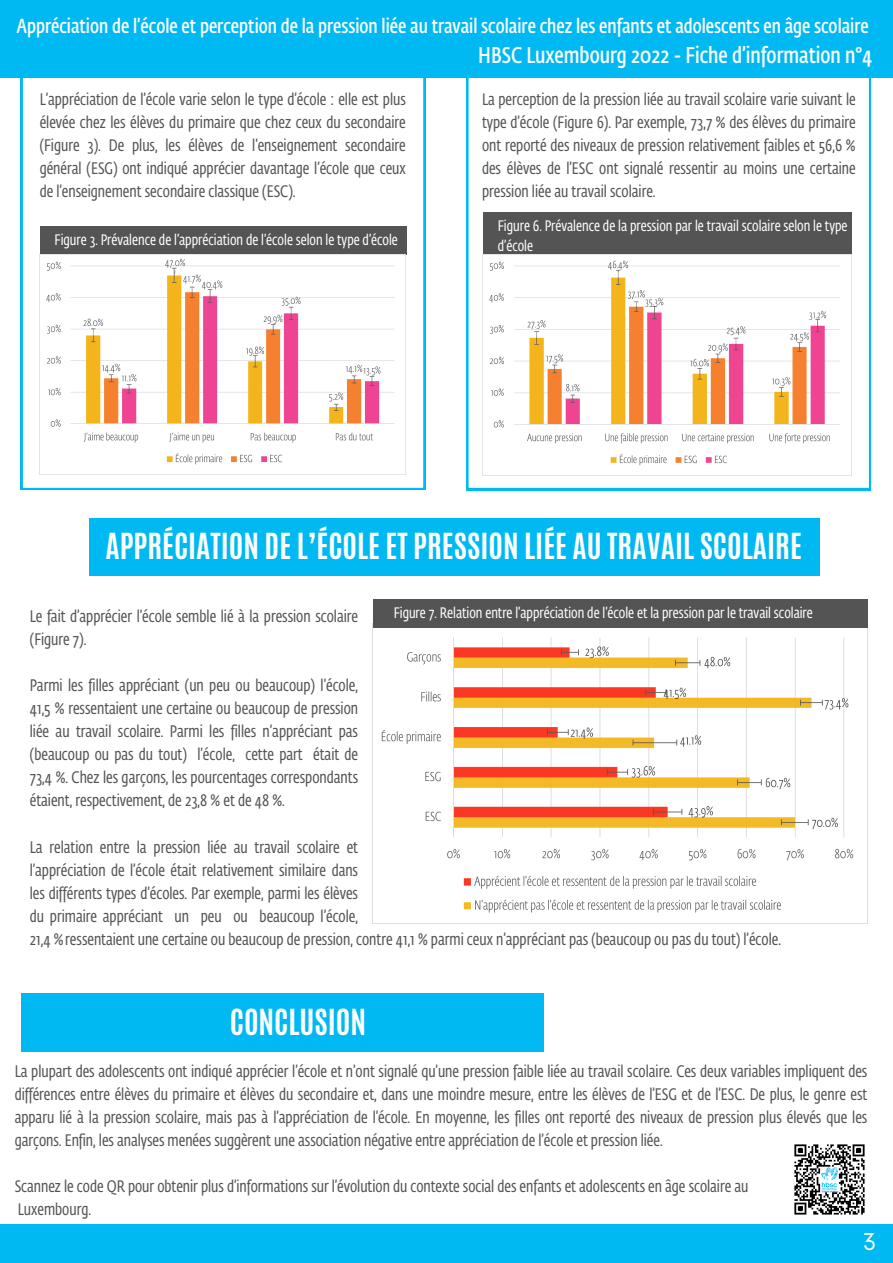
<style>
.page{position:relative;width:893px;height:1263px;background:#fff}
.page>*{position:absolute;margin:0;border:0;box-sizing:border-box;transform-origin:0 0}
.t1{font:700 30px "Antonio";color:#fdfdfd}
.t2{font:22.5px "Fedra Sans Cond Pro Demi";color:#fdfdfd}
.t3{font:22.5px "Now";color:#fdfdfd}
.t4{font:20.1px "Fedra Sans Cond Pro Demi";color:#fdfdfd}
.t5{font:16.5px/23.1px "Fedra Sans Cond Pro";color:#545454;text-align:justify}
.t6{font:15px/20.9px "Fedra Sans Cond Pro";color:#fff}
</style>
<div class="page">
<svg style="left:466px;top:78px;width:405px;height:412px"></svg>
<div style="left:89px;top:518px;width:731px;height:58px;background:#00b9f2"></div>
<svg style="left:21px;top:78px;width:404px;height:412px"></svg>
<div style="left:0;top:1224px;width:893px;height:39px;background:#00b9f2"></div>
<div style="left:21px;top:994px;width:522px;height:58px;background:#00b9f2"></div>
<div style="left:40px;top:227px;width:366px;height:28px;background:#545454"></div>
<div style="left:483px;top:212px;width:368px;height:44px;background:#545454"></div>
<img style="left:794px;top:1144px;width:71px;height:71px">
<img style="left:373px;top:637px;width:494px;height:287px">
<div style="left:373px;top:600px;width:494px;height:28px;background:#545454"></div>
<div style="left:0;top:0;width:893px;height:78px;background:#00b9f2"></div>
<img style="left:40px;top:255px;width:366px;height:219px">
<img style="left:483px;top:254px;width:368px;height:221px">
<p class="t4" style="left:17px;top:17px;width:853px">Appréciation de l’école et perception de la pression liée au travail scolaire chez les enfants et adolescents en âge scolaire</p>
<p class="t5" style="left:40px;top:89px;width:368px">L’appréciation de l’école varie selon le type d’école : elle est plus élevée chez les élèves du primaire que chez ceux du secondaire (Figure 3). De plus, les élèves de l’enseignement secondaire général (ESG) ont indiqué apprécier davantage l’école que ceux de l’enseignement secondaire classique (ESC).</p>
<p class="t6" style="left:55px;top:230px;width:345px">Figure 3. Prévalence de l’appréciation de l’école selon le type d’école</p>
<p class="t2" style="left:478px;top:46px;width:396px">HBSC Luxembourg 2022 - Fiche d’information n°4</p>
<p class="t2" style="left:553px;top:46px;width:306px">HBSC Luxembourg 2022 - Factsheet .</p>
<p class="t5" style="left:482px;top:89px;width:375px">La perception de la pression liée au travail scolaire varie suivant le type d’école (Figure 6). Par exemple, 73,7 % des élèves du primaire ont reporté des niveaux de pression relativement faibles et 56,6 % des élèves de l’ESC ont signalé ressentir au moins une certaine pression liée au travail scolaire.</p>
<p class="t6" style="left:498px;top:216px;width:351px">Figure 6. Prévalence de la pression par le travail scolaire selon le type d’école</p>
<p class="t1" style="left:105px;top:525px;width:698px">APPRÉCIATION DE L’ÉCOLE ET PRESSION LIÉE AU TRAVAIL SCOLAIRE</p>
<p class="t6" style="left:394px;top:603px;width:420px">Figure 7. Relation entre l’appréciation de l’école et la pression par le travail scolaire</p>
<p class="t5" style="left:30px;top:606px;width:330px">Le fait d’apprécier l’école semble lié à la pression scolaire (Figure 7).</p>
<p class="t5" style="left:30px;top:675px;width:330px">Parmi les filles appréciant (un peu ou beaucoup) l’école, 41,5 % ressentaient une certaine ou beaucoup de pression liée au travail scolaire. Parmi les filles n’appréciant pas (beaucoup ou pas du tout) l’école, cette part était de 73,4 %. Chez les garçons, les pourcentages correspondants étaient, respectivement, de 23,8 % et de 48 %.</p>
<p class="t5" style="left:30px;top:836px;width:753px;text-align:left">La relation entre la pression liée au travail scolaire et<br>l’appréciation de l’école était relativement similaire dans<br>les différents types d’écoles. Par exemple, parmi les élèves<br>du primaire appréciant un peu ou beaucoup l’école,<br>21,4 %ressentaient une certaine ou beaucoup de pression, contre 41,1 % parmi ceux n’appréciant pas (beaucoup ou pas du tout) l’école.</p>
<p class="t1" style="left:230px;top:1001px;width:138px">CONCLUSION</p>
<p class="t5" style="left:15px;top:1060px;width:854px">La plupart des adolescents ont indiqué apprécier l’école et n’ont signalé qu’une pression faible liée au travail scolaire. Ces deux variables impliquent des différences entre élèves du primaire et élèves du secondaire et, dans une moindre mesure, entre les élèves de l’ESG et de l’ESC. De plus, le genre est apparu lié à la pression scolaire, mais pas à l’appréciation de l’école. En moyenne, les filles ont reporté des niveaux de pression plus élevés que les garçons. Enfin, les analyses menées suggèrent une association négative entre appréciation de l’école et pression liée.</p>
<p class="t5" style="left:15px;top:1176px;width:735px">Scannez le code QR pour obtenir plus d’informations sur l’évolution du contexte social des enfants et adolescents en âge scolaire au</p>
<p class="t5" style="left:18px;top:1199px;width:75px">Luxembourg.</p>
<p class="t3" style="left:863px;top:1229px;width:15px">3</p>
</div>
